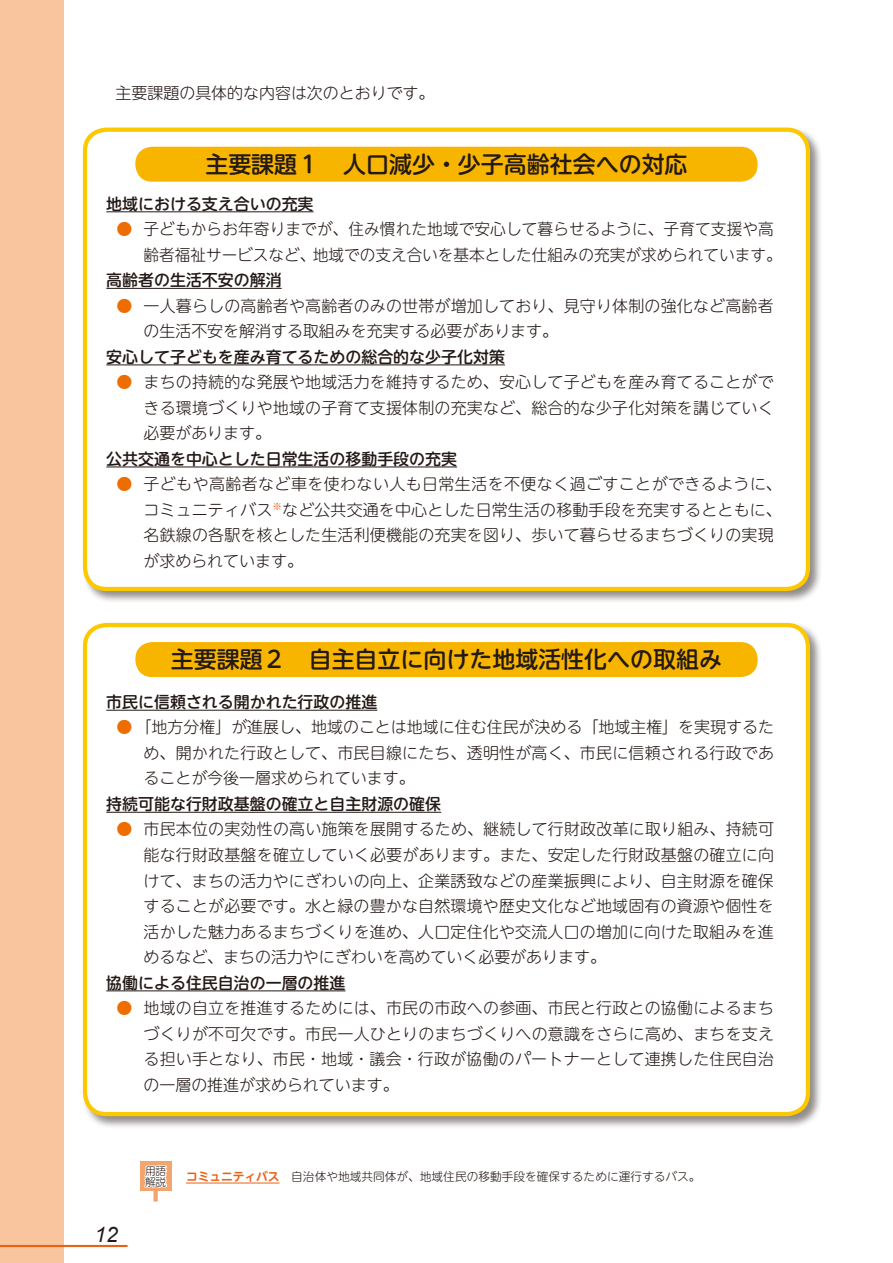
<style>
.page{position:relative;width:893px;height:1263px;background:#fff}
.page>*{position:absolute;margin:0;border:0;box-sizing:border-box;transform-origin:0 0}
.t1{font:500 22.95px "UD Shin M Go Pro";color:#231916}
.t2{font:italic 21.3px "Arial";color:#231916}
.t3{font:300 15.9px/25.5px "UD Shin M Go Pro";letter-spacing:.01em;color:#231916;text-align:justify}
.t4{font:500 15.9px "UD Shin M Go Pro";color:#231916}
.t5{font:300 11.7px "UD Shin M Go Pro";color:#231916}
.t6{font:300 10.65px/10.6px "UD Shin M Go Pro";color:#231916}
.s1{color:#ed6d00}
.s2{font-family:"UD Shin M Go Pro De";font-weight:700;color:#eb6114}
</style>
<div class="page">
<div style="left:0;top:0;width:64px;height:1263px;background:#f8c59e"></div>
<hr style="left:0;top:1245px;width:128px;height:2px;background:#eb6114">
<div style="left:153px;top:1172px;width:5px;height:29px;background:#f4a56d"></div>
<div style="left:82px;top:126px;width:740px;height:478px;background:#231916;opacity:.5"></div>
<div style="left:85px;top:130px;width:723px;height:459px;background:#fff;border-radius:21px"></div>
<div style="left:83px;top:128px;width:727px;height:463px;border:4px solid #fcc800;border-radius:21px"></div>
<hr style="left:106px;top:211px;width:208px;height:1px;background:#231916">
<hr style="left:106px;top:288px;width:176px;height:1px;background:#231916">
<hr style="left:106px;top:364px;width:399px;height:1px;background:#231916">
<hr style="left:106px;top:467px;width:351px;height:1px;background:#231916">
<div style="left:82px;top:621px;width:740px;height:508px;background:#231916;opacity:.5"></div>
<div style="left:85px;top:625px;width:723px;height:489px;background:#fff;border-radius:21px"></div>
<div style="left:83px;top:623px;width:727px;height:493px;border:4px solid #fcc800;border-radius:21px"></div>
<hr style="left:106px;top:710px;width:271px;height:1px;background:#231916">
<hr style="left:106px;top:812px;width:335px;height:1px;background:#231916">
<hr style="left:106px;top:990px;width:239px;height:1px;background:#231916">
<hr style="left:186px;top:1183px;width:35px;height:1px;background:#eb6114">
<svg style="left:221px;top:1183px;width:12px;height:1px"></svg>
<hr style="left:233px;top:1183px;width:47px;height:1px;background:#eb6114">
<div style="left:140px;top:1161px;width:31px;height:30px;background:#f4a56d"></div>
<svg style="left:144px;top:1165px;width:23px;height:23px"></svg>
<div style="left:135px;top:147px;width:623px;height:35px;background:#f8b500;border-radius:17px"></div>
<div style="left:135px;top:642px;width:623px;height:35px;background:#f8b500;border-radius:17px"></div>
<p class="t3" style="left:116px;top:79px;width:320px">主要課題の具体的な内容は次のとおりです。</p>
<h1 class="t1" style="left:205px;top:146px;width:484px">主要課題１　人口減少・少子高齢社会への対応</h1>
<p class="t4" style="left:106px;top:191px;width:209px">地域における支え合いの充実</p>
<p class="t3" style="left:144px;top:215px;width:640px;text-indent:-27px"><span class="s1">●</span> 子どもからお年寄りまでが、住み慣れた地域で安心して暮らせるように、子育て支援や高齢者福祉サービスなど、地域での支え合いを基本とした仕組みの充実が求められています。</p>
<p class="t4" style="left:106px;top:267px;width:177px">高齢者の生活不安の解消</p>
<p class="t3" style="left:144px;top:292px;width:632px;text-indent:-27px"><span class="s1">●</span> 一人暮らしの高齢者や高齢者のみの世帯が増加しており、見守り体制の強化など高齢者の生活不安を解消する取組みを充実する必要があります。</p>
<p class="t4" style="left:106px;top:344px;width:400px">安心して子どもを産み育てるための総合的な少子化対策</p>
<p class="t3" style="left:144px;top:368px;width:632px;text-indent:-27px"><span class="s1">●</span> まちの持続的な発展や地域活力を維持するため、安心して子どもを産み育てることができる環境づくりや地域の子育て支援体制の充実など、総合的な少子化対策を講じていく必要があります。</p>
<p class="t4" style="left:106px;top:446px;width:352px">公共交通を中心とした日常生活の移動手段の充実</p>
<p class="t3" style="left:143px;top:471px;width:640px;text-align:left;text-indent:-27px"><span class="s1">●</span> 子どもや高齢者など車を使わない人も日常生活を不便なく過ごすことができるように、コミュニティバス<sup>※</sup>など公共交通を中心とした日常生活の移動手段を充実するとともに、名鉄線の各駅を核とした生活利便機能の充実を図り、歩いて暮らせるまちづくりの実現が求められています。</p>
<h1 class="t1" style="left:171px;top:641px;width:553px">主要課題２　自主自立に向けた地域活性化への取組み</h1>
<p class="t4" style="left:106px;top:689px;width:273px">市民に信頼される開かれた行政の推進</p>
<p class="t3" style="left:144px;top:714px;width:632px;text-indent:-27px"><span class="s1">●</span> 「地方分権」が進展し、地域のことは地域に住む住民が決める「地域主権」を実現するため、開かれた行政として、市民目線にたち、透明性が高く、市民に信頼される行政であることが今後一層求められています。</p>
<p class="t4" style="left:106px;top:791px;width:336px">持続可能な行財政基盤の確立と自主財源の確保</p>
<p class="t3" style="left:144px;top:816px;width:632px;text-indent:-27px"><span class="s1">●</span> 市民本位の実効性の高い施策を展開するため、継続して行財政改革に取り組み、持続可能な行財政基盤を確立していく必要があります。また、安定した行財政基盤の確立に向けて、まちの活力やにぎわいの向上、企業誘致などの産業振興により、自主財源を確保することが必要です。水と緑の豊かな自然環境や歴史文化など地域固有の資源や個性を活かした魅力あるまちづくりを進め、人口定住化や交流人口の増加に向けた取組みを進めるなど、まちの活力やにぎわいを高めていく必要があります。</p>
<p class="t4" style="left:106px;top:969px;width:241px">協働による住民自治の一層の推進</p>
<p class="t3" style="left:143px;top:994px;width:632px;text-indent:-27px"><span class="s1">●</span> 地域の自立を推進するためには、市民の市政への参画、市民と行政との協働によるまちづくりが不可欠です。市民一人ひとりのまちづくりへの意識をさらに高め、まちを支える担い手となり、市民・地域・議会・行政が協働のパートナーとして連携した住民自治の一層の推進が求められています。</p>
<h2 class="t2" style="left:94px;top:1221px;width:25px">12</h2>
<p class="t6" style="left:145px;top:1165px;width:23px">用語解説</p>
<p class="t5" style="left:186px;top:1167px;width:516px"><span class="s2">コミュニティバス</span>　自治体や地域共同体が、地域住民の移動手段を確保するために運行するバス。</p>
</div>
